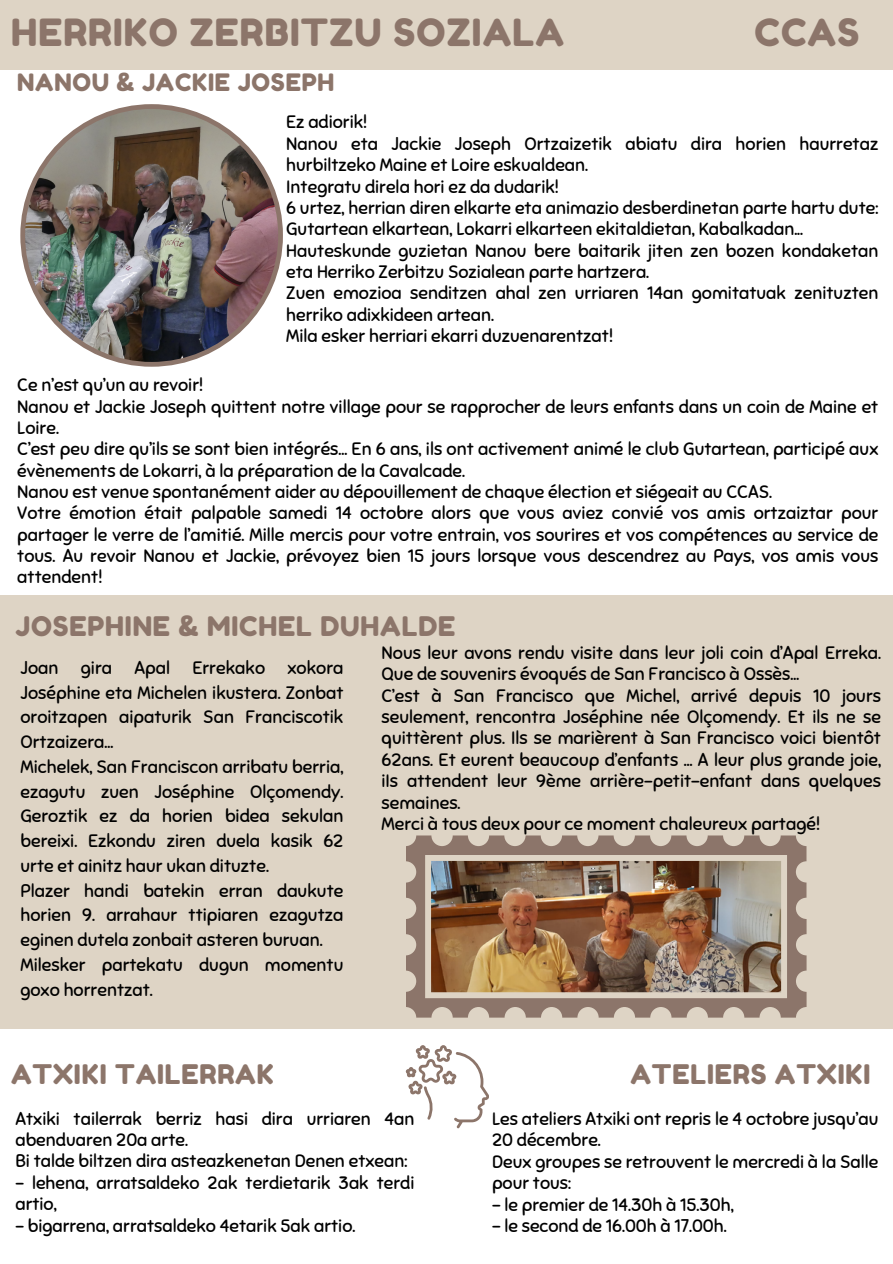
<style>
.page{position:relative;width:893px;height:1264px;background:#fff}
.page>*{position:absolute;margin:0;border:0;box-sizing:border-box;transform-origin:0 0}
.t1{font:37.5px "Fredoka One";letter-spacing:.03em;color:#8c756a}
.t2{font:27px "Fredoka One";letter-spacing:.03em;color:#8c756a}
.t3{font:24px "Fredoka One";letter-spacing:.03em;color:#8c756a}
.t4{font:18px/21.3px "Sniglet";color:#000}
</style>
<div class="page">
<img style="left:20px;top:104px;width:263px;height:263px">
<div style="left:0;top:0;width:892px;height:70px;background:#ded4c5"></div>
<div style="left:0;top:596px;width:892px;height:433px;background:#ded4c5"></div>
<svg style="left:406px;top:835px;width:400px;height:182px;fill:#8c756a"></svg>
<img style="left:425px;top:855px;width:362px;height:143px">
<svg style="left:405px;top:1045px;width:84px;height:83px"></svg>
<p class="t1" style="left:11px;top:10px;width:554px">HERRIKO ZERBITZU SOZIALA</p>
<p class="t1" style="left:754px;top:10px;width:106px">CCAS</p>
<p class="t3" style="left:17px;top:68px;width:318px">NANOU &amp; JACKIE JOSEPH</p>
<p class="t4" style="left:286px;top:112px;width:83px">Ez adiorik!</p>
<p class="t4" style="left:286px;top:133px;width:593px">Nanou eta Jackie Joseph Ortzaizetik abiatu dira horien haurretaz hurbiltzeko Maine et Loire eskualdean.</p>
<p class="t4" style="left:286px;top:176px;width:274px">Integratu direla hori ez da dudarik!</p>
<p class="t4" style="left:286px;top:197px;width:593px">6 urtez, herrian diren elkarte eta animazio desberdinetan parte hartu dute:<br>Gutartean elkartean, Lokarri elkarteen ekitaldietan, Kabalkadan...</p>
<p class="t4" style="left:286px;top:240px;width:593px">Hauteskunde guzietan Nanou bere baitarik jiten zen bozen kondaketan eta Herriko Zerbitzu Sozialean parte hartzera.</p>
<p class="t4" style="left:286px;top:283px;width:593px">Zuen emozioa senditzen ahal zen urriaren 14an gomitatuak zenituzten herriko adixkideen artean.</p>
<p class="t4" style="left:286px;top:325px;width:328px">Mila esker herriari ekarri duzuenarentzat!</p>
<p class="t4" style="left:17px;top:374px;width:187px">Ce n’est qu’un au revoir!</p>
<p class="t4" style="left:17px;top:396px;width:862px">Nanou et Jackie Joseph quittent notre village pour se rapprocher de leurs enfants dans un coin de Maine et<br>Loire.</p>
<p class="t4" style="left:17px;top:438px;width:862px">C’est peu dire qu’ils se sont bien intégrés... En 6 ans, ils ont activement animé le club Gutartean, participé aux évènements de Lokarri, à la préparation de la Cavalcade.</p>
<p class="t4" style="left:17px;top:481px;width:756px">Nanou est venue spontanément aider au dépouillement de chaque élection et siégeait au CCAS.</p>
<p class="t4" style="left:17px;top:502px;width:862px;text-align:justify">Votre émotion était palpable samedi 14 octobre alors que vous aviez convié vos amis ortzaiztar pour partager le verre de l’amitié. Mille mercis pour votre entrain, vos sourires et vos compétences au service de tous. Au revoir Nanou et Jackie, prévoyez bien 15 jours lorsque vous descendrez au Pays, vos amis vous attendent!</p>
<p class="t2" style="left:15px;top:610px;width:441px">JOSEPHINE &amp; MICHEL DUHALDE</p>
<p class="t4" style="left:20px;top:655px;width:324px;line-height:24.8px;text-align:justify">Joan gira Apal Errekako xokora Joséphine eta Michelen ikustera. Zonbat oroitzapen aipaturik San Franciscotik Ortzaizera...</p>
<p class="t4" style="left:20px;top:754px;width:324px;line-height:24.8px;text-align:justify">Michelek, San Franciscon arribatu berria, ezagutu zuen Joséphine Olçomendy.<br>Geroztik ez da horien bidea sekulan bereixi. Ezkondu ziren duela kasik 62 urte et ainitz haur ukan dituzte.</p>
<p class="t4" style="left:20px;top:878px;width:324px;line-height:24.8px;text-align:justify">Plazer handi batekin erran daukute horien 9. arrahaur ttipiaren ezagutza eginen dutela zonbait asteren buruan.</p>
<p class="t4" style="left:20px;top:952px;width:324px;line-height:24.8px">Milesker partekatu dugun momentu goxo horrentzat.</p>
<p class="t4" style="left:381px;top:642px;width:501px">Nous leur avons rendu visite dans leur joli coin d’Apal Erreka.<br>Que de souvenirs évoqués de San Francisco à Ossès…</p>
<p class="t4" style="left:381px;top:685px;width:501px;text-align:justify">C’est à San Francisco que Michel, arrivé depuis 10 jours seulement, rencontra Joséphine née Olçomendy. Et ils ne se quittèrent plus. Ils se marièrent à San Francisco voici bientôt 62ans. Et eurent beaucoup d’enfants … A leur plus grande joie, iIs attendent leur 9ème arrière-petit-enfant dans quelques semaines.</p>
<p class="t4" style="left:381px;top:813px;width:440px">Merci à tous deux pour ce moment chaleureux partagé!</p>
<p class="t2" style="left:11px;top:1057px;width:264px">ATXIKI TAILERRAK</p>
<p class="t2" style="left:630px;top:1057px;width:241px">ATELIERS ATXIKI</p>
<p class="t4" style="left:15px;top:1108px;width:400px">Atxiki tailerrak berriz hasi dira urriaren 4an abenduaren 20a arte.</p>
<p class="t4" style="left:15px;top:1150px;width:393px">Bi talde biltzen dira asteazkenetan Denen etxean:</p>
<p class="t4" style="left:15px;top:1172px;width:400px">- lehena, arratsaldeko 2ak terdietarik 3ak terdi artio,</p>
<p class="t4" style="left:15px;top:1214px;width:341px">- bigarrena, arratsaldeko 4etarik 5ak artio.</p>
<p class="t4" style="left:492px;top:1108px;width:388px">Les ateliers Atxiki ont repris le 4 octobre jusqu’au<br>20 décembre.</p>
<p class="t4" style="left:492px;top:1151px;width:388px">Deux groupes se retrouvent le mercredi à la Salle pour tous:</p>
<p class="t4" style="left:492px;top:1193px;width:243px">- le premier de 14.30h à 15.30h,</p>
<p class="t4" style="left:492px;top:1215px;width:236px">- le second de 16.00h à 17.00h.</p>
</div>
